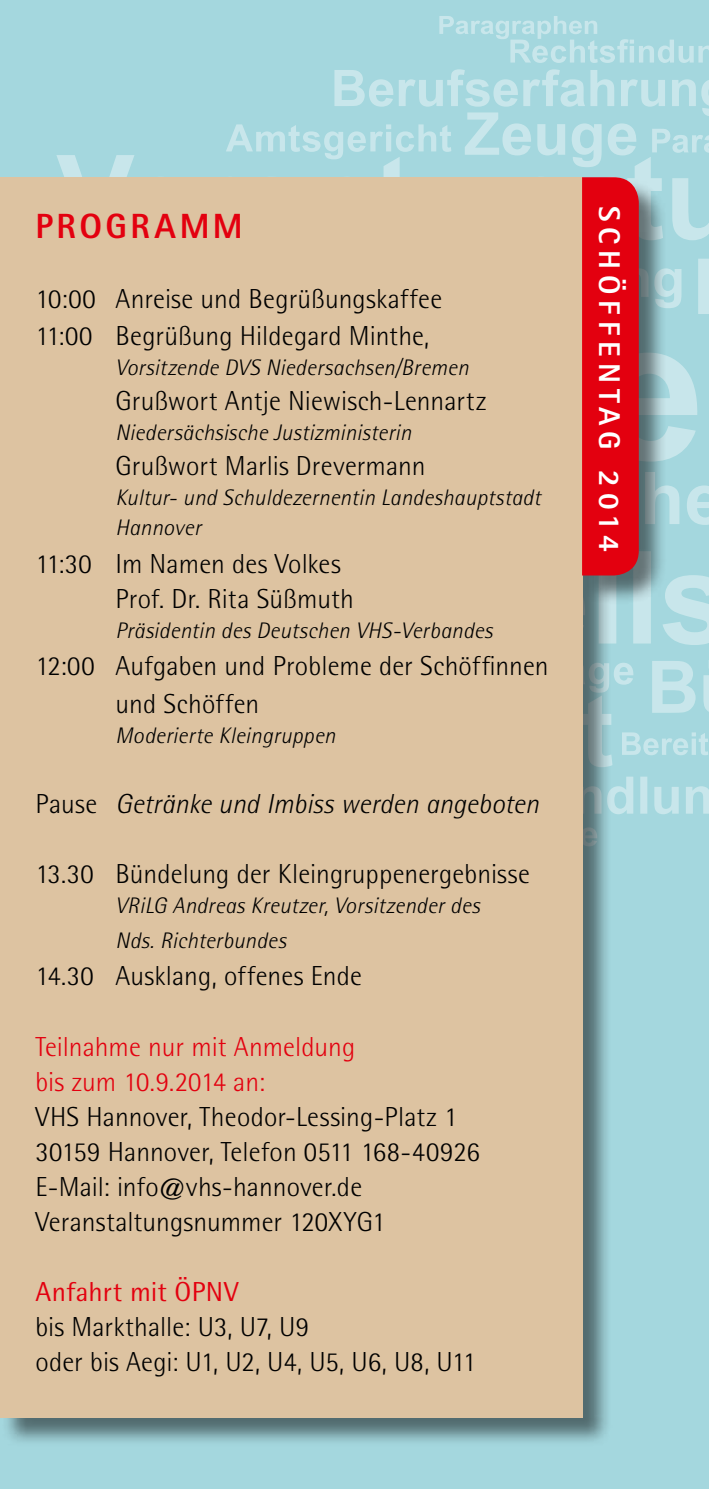
<style>
.page{position:relative;width:709px;height:1489px;background:#fff}
.page>*{position:absolute;margin:0;border:0;box-sizing:border-box;transform-origin:0 0}
.t1{font:800 35px "Rotis Sans Serif Std";letter-spacing:.1em;color:#e3000f}
.t2{font:800 30px "Rotis Sans Serif Std";letter-spacing:.195em;color:#fff}
.t3{font:300 27.5px/35px "Rotis Semi Sans Std";letter-spacing:.005em;color:#000}
.t4{font:300 27.5px/35px "Rotis Semi Sans Std";letter-spacing:-.005em;color:#e3000f}
.t5{font:italic 300 27.5px "Rotis Semi Sans Std";letter-spacing:.005em;color:#000}
.t6{font:27.5px "Rotis Semi Sans Std";letter-spacing:.01em;color:#e3000f}
.t7{font:italic 300 22.5px/30px "Rotis Semi Sans Std";letter-spacing:.015em;color:#000}
.s1{font-style:normal}
</style>
<div class="page">
<div style="left:0;top:0;width:709px;height:1488px;background:#a4d7de"></div>
<svg style="left:56px;top:155px;width:595px;height:22px"></svg>
<svg style="left:226px;top:16px;width:483px;height:151px"></svg>
<div style="left:1px;top:178px;width:611px;height:1268px;background:#000;opacity:.5"></div>
<div style="left:0;top:177px;width:583px;height:1240px;background:#ddc3a1"></div>
<svg style="left:582px;top:177px;width:127px;height:681px"></svg>
<p class="t1" style="left:35px;top:203px;width:209px">PROGRAMM</p>
<p class="t3" style="left:35px;top:279px;width:408px;line-height:37.5px">10:00 Anreise und Begrüßungskaffee<br>11:00 Begrüßung Hildegard Minthe,</p>
<p class="t7" style="left:115px;top:352px;width:355px">Vorsitzende DVS Niedersachsen/Bremen</p>
<p class="t3" style="left:115px;top:383px;width:372px">Grußwort Antje Niewisch-Lennartz</p>
<p class="t7" style="left:115px;top:417px;width:297px">Niedersächsische Justizministerin</p>
<p class="t3" style="left:115px;top:448px;width:312px">Grußwort Marlis Drevermann</p>
<p class="t7" style="left:115px;top:482px;width:427px">Kultur- und Schuldezernentin Landeshauptstadt<br>Hannover</p>
<p class="t3" style="left:115px;top:546px;width:240px;text-indent:-80px">11:30 Im Namen des Volkes<br>Prof. Dr. Rita Süßmuth</p>
<p class="t7" style="left:115px;top:615px;width:378px">Präsidentin des Deutschen VHS-Verbandes</p>
<p class="t3" style="left:115px;top:647px;width:435px;line-height:37.5px;text-indent:-80px">12:00 Aufgaben und Probleme der Schöffinnen und Schöffen</p>
<p class="t7" style="left:115px;top:720px;width:221px">Moderierte Kleingruppen</p>
<p class="t5" style="left:35px;top:787px;width:505px"><span class="s1">Pause</span> Getränke und Imbiss werden angeboten</p>
<p class="t3" style="left:35px;top:856px;width:496px">13.30 Bündelung der Kleingruppenergebnisse</p>
<p class="t7" style="left:115px;top:887px;width:366px;line-height:35px">VRiLG Andreas Kreutzer, Vorsitzender des<br>Nds. Richterbundes</p>
<p class="t3" style="left:35px;top:958px;width:328px">14.30 Ausklang, offenes Ende</p>
<p class="t4" style="left:35px;top:1028px;width:321px">Teilnahme nur mit Anmeldung bis zum 10.9.2014 an:</p>
<p class="t3" style="left:35px;top:1098px;width:445px">VHS Hannover, Theodor-Lessing-Platz 1<br>30159 Hannover, Telefon 0511 168-40926<br>E-Mail: info@vhs-hannover.de Veranstaltungsnummer 120XYG1</p>
<p class="t6" style="left:35px;top:1274px;width:204px">Anfahrt mit ÖPNV</p>
<p class="t3" style="left:35px;top:1308px;width:442px">bis Markthalle: U3, U7, U9<br>oder bis Aegi: U1, U2, U4, U5, U6, U8, U11</p>
<p class="t2" style="left:628px;top:206px;width:347px;rotate:90deg">SCHÖFFENTAG 2014</p>
</div>
